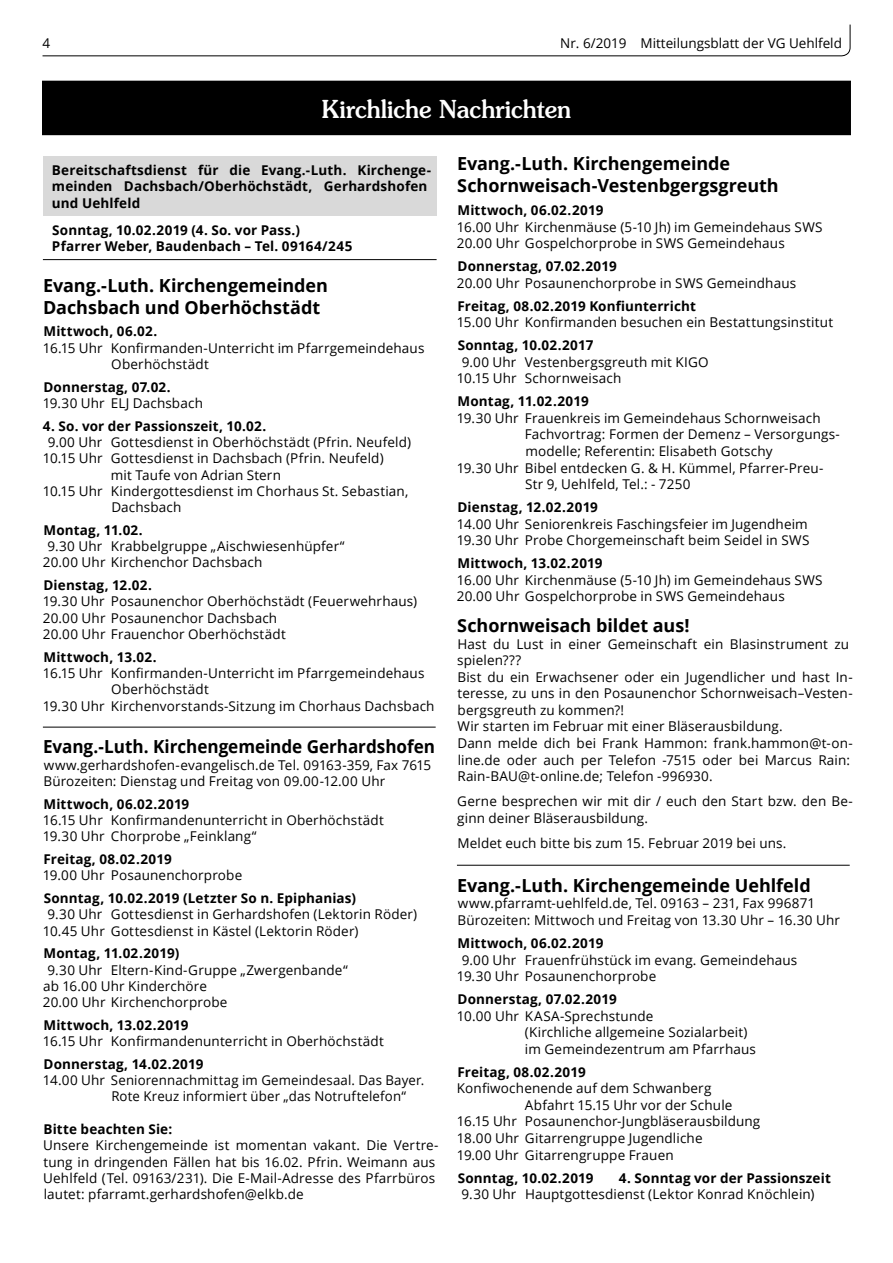
<style>
.page{position:relative;width:893px;height:1263px;background:#fff}
.page>*{position:absolute;margin:0;border:0;box-sizing:border-box;transform-origin:0 0}
.t1{font:500 24.75px "Souvenir";color:#fff;scale:.95 1}
.t2{font:700 18px/21.8px "Open Sans";letter-spacing:-.005em;color:#000}
.t3{font:700 18px "Open Sans";letter-spacing:-.005em;color:#000;scale:.95 1}
.t4{font:13.5px/16.6px "Open Sans";letter-spacing:.01em;color:#000}
.t5{font:700 13.5px/16.2px "Open Sans";letter-spacing:.01em;color:#000}
</style>
<div class="page">
<svg style="left:42px;top:24px;width:809px;height:33px"></svg>
<div style="left:43px;top:81px;width:807px;height:54px;background:#000"></div>
<hr style="left:43px;top:727px;width:393px;height:1px;background:#000">
<div style="left:43px;top:156px;width:394px;height:60px;background:#d9d9d9"></div>
<hr style="left:43px;top:259px;width:394px;height:1px;background:#000">
<hr style="left:457px;top:865px;width:393px;height:1px;background:#000">
<p class="t4" style="left:43px;top:34px;width:9px">4</p>
<p class="t4" style="left:560px;top:34px;width:283px">Nr. 6/2019 Mitteilungsblatt der VG Uehlfeld</p>
<h1 class="t1" style="left:322px;top:94px;width:264px">Kirchliche Nachrichten</h1>
<p class="t5" style="left:52px;top:162px;width:381px">Bereitschaftsdienst für die Evang.-Luth. Kirchenge&shy;meinden Dachsbach/Oberhöchstädt, Gerhardshofen und Uehlfeld</p>
<p class="t5" style="left:52px;top:222px;width:302px">Sonntag, 10.02.2019 (4. So. vor Pass.)<br>Pfarrer Weber, Baudenbach – Tel. 09164/245</p>
<h2 class="t2" style="left:43px;top:274px;width:286px">Evang.-Luth. Kirchengemeinden<br>Dachsbach und Oberhöchstädt</h2>
<p class="t5" style="left:43px;top:323px;width:115px">Mittwoch, 06.02.</p>
<p class="t4" style="left:111px;top:339px;width:315px;text-indent:-68px">16.15 Uhr Konfirmanden-Unterricht im Pfarrgemeindehaus<br>Oberhöchstädt</p>
<p class="t5" style="left:43px;top:378px;width:129px">Donnerstag, 07.02.</p>
<p class="t4" style="left:43px;top:394px;width:162px">19.30 Uhr ELJ Dachsbach</p>
<p class="t5" style="left:43px;top:417px;width:225px">4. So. vor der Passionszeit, 10.02.</p>
<p class="t4" style="left:48px;top:433px;width:365px">9.00 Uhr Gottesdienst in Oberhöchstädt (Pfrin. Neufeld)</p>
<p class="t4" style="left:43px;top:450px;width:342px">10.15 Uhr Gottesdienst in Dachsbach (Pfrin. Neufeld)</p>
<p class="t4" style="left:111px;top:466px;width:172px">mit Taufe von Adrian Stern</p>
<p class="t4" style="left:43px;top:482px;width:367px">10.15 Uhr Kindergottesdienst im Chorhaus St. Sebastian,</p>
<p class="t4" style="left:111px;top:499px;width:72px">Dachsbach</p>
<p class="t5" style="left:43px;top:521px;width:101px">Montag, 11.02.</p>
<p class="t4" style="left:43px;top:538px;width:303px;text-indent:5px">9.30 Uhr Krabbelgruppe „Aischwiesenhüpfer“<br>20.00 Uhr Kirchenchor Dachsbach</p>
<p class="t5" style="left:43px;top:577px;width:110px">Dienstag, 12.02.</p>
<p class="t4" style="left:43px;top:593px;width:376px">19.30 Uhr Posaunenchor Oberhöchstädt (Feuerwehrhaus)<br>20.00 Uhr Posaunenchor Dachsbach<br>20.00 Uhr Frauenchor Oberhöchstädt</p>
<p class="t5" style="left:43px;top:648px;width:115px">Mittwoch, 13.02.</p>
<p class="t4" style="left:43px;top:664px;width:383px">16.15 Uhr Konfirmanden-Unterricht im Pfarrgemeindehaus</p>
<p class="t4" style="left:111px;top:681px;width:99px">Oberhöchstädt</p>
<p class="t4" style="left:43px;top:697px;width:393px">19.30 Uhr Kirchenvorstands-Sitzung im Chorhaus Dachsbach</p>
<h2 class="t3" style="left:43px;top:734px;width:414px">Evang.-Luth. Kirchengemeinde Gerhardshofen</h2>
<p class="t4" style="left:43px;top:756px;width:389px">www.gerhardshofen-evangelisch.de Tel. 09163-359, Fax 7615<br>Bürozeiten: Dienstag und Freitag von 09.00-12.00 Uhr</p>
<p class="t5" style="left:43px;top:795px;width:147px">Mittwoch, 06.02.2019</p>
<p class="t4" style="left:43px;top:811px;width:342px">16.15 Uhr Konfirmandenunterricht in Oberhöchstädt<br>19.30 Uhr Chorprobe „Feinklang“</p>
<p class="t5" style="left:43px;top:851px;width:130px">Freitag, 08.02.2019</p>
<p class="t4" style="left:43px;top:867px;width:201px">19.00 Uhr Posaunenchorprobe</p>
<p class="t5" style="left:44px;top:890px;width:314px">Sonntag, 10.02.2019 (Letzter So n. Epiphanias)</p>
<p class="t4" style="left:43px;top:906px;width:376px;text-indent:5px">9.30 Uhr Gottesdienst in Gerhardshofen (Lektorin Röder)<br>10.45 Uhr Gottesdienst in Kästel (Lektorin Röder)</p>
<p class="t5" style="left:44px;top:945px;width:137px">Montag, 11.02.2019)</p>
<p class="t4" style="left:43px;top:961px;width:306px;text-indent:5px">9.30 Uhr Eltern-Kind-Gruppe „Zwergenbande“ ab 16.00 Uhr Kinderchöre<br>20.00 Uhr Kirchenchorprobe</p>
<p class="t5" style="left:44px;top:1016px;width:147px">Mittwoch, 13.02.2019</p>
<p class="t4" style="left:43px;top:1032px;width:342px">16.15 Uhr Konfirmandenunterricht in Oberhöchstädt</p>
<p class="t5" style="left:44px;top:1055px;width:161px">Donnerstag, 14.02.2019</p>
<p class="t4" style="left:111px;top:1072px;width:314px;text-indent:-68px">14.00 Uhr Seniorennachmittag im Gemeindesaal. Das Bayer.<br>Rote Kreuz informiert über „das Notruftelefon“</p>
<p class="t5" style="left:43px;top:1121px;width:130px">Bitte beachten Sie:</p>
<p class="t4" style="left:43px;top:1137px;width:397px">Unsere Kirchengemeinde ist momentan vakant. Die Vertre&shy;tung in dringenden Fällen hat bis 16.02. Pfrin. Weimann aus Uehlfeld (Tel. 09163/231). Die E-Mail-Adresse des Pfarrbüros lautet: pfarramt.gerhardshofen@elkb.de</p>
<h2 class="t2" style="left:457px;top:152px;width:323px">Evang.-Luth. Kirchengemeinde<br>Schornweisach-Vestenbgergsgreuth</h2>
<p class="t5" style="left:457px;top:202px;width:147px">Mittwoch, 06.02.2019</p>
<p class="t4" style="left:457px;top:218px;width:367px">16.00 Uhr Kirchenmäuse (5-10 Jh) im Gemeindehaus SWS<br>20.00 Uhr Gospelchorprobe in SWS Gemeindehaus</p>
<p class="t5" style="left:457px;top:258px;width:161px">Donnerstag, 07.02.2019</p>
<p class="t4" style="left:457px;top:274px;width:341px">20.00 Uhr Posaunenchorprobe in SWS Gemeindhaus</p>
<p class="t5" style="left:457px;top:297px;width:240px">Freitag, 08.02.2019 Konfiunterricht</p>
<p class="t4" style="left:457px;top:314px;width:378px">15.00 Uhr Konfirmanden besuchen ein Bestattungsinstitut</p>
<p class="t5" style="left:458px;top:337px;width:137px">Sonntag, 10.02.2017</p>
<p class="t4" style="left:457px;top:353px;width:253px;text-indent:5px">9.00 Uhr Vestenbergsgreuth mit KIGO<br>10.15 Uhr Schornweisach</p>
<p class="t5" style="left:457px;top:393px;width:133px">Montag, 11.02.2019</p>
<p class="t4" style="left:457px;top:409px;width:365px">19.30 Uhr Frauenkreis im Gemeindehaus Schornweisach</p>
<p class="t4" style="left:525px;top:426px;width:316px">Fachvortrag: Formen der Demenz – Versorgungs-</p>
<p class="t4" style="left:525px;top:442px;width:249px">modelle; Referentin: Elisabeth Gotschy</p>
<p class="t4" style="left:457px;top:459px;width:368px">19.30 Uhr Bibel entdecken G. &amp; H. Kümmel, Pfarrer-Preu-</p>
<p class="t4" style="left:525px;top:476px;width:167px">Str 9, Uehlfeld, Tel.: - 7250</p>
<p class="t5" style="left:457px;top:499px;width:142px">Dienstag, 12.02.2019</p>
<p class="t4" style="left:457px;top:515px;width:354px">14.00 Uhr Seniorenkreis Faschingsfeier im Jugendheim<br>19.30 Uhr Probe Chorgemeinschaft beim Seidel in SWS</p>
<p class="t5" style="left:457px;top:555px;width:147px">Mittwoch, 13.02.2019</p>
<p class="t4" style="left:457px;top:571px;width:367px">16.00 Uhr Kirchenmäuse (5-10 Jh) im Gemeindehaus SWS<br>20.00 Uhr Gospelchorprobe in SWS Gemeindehaus</p>
<h2 class="t2" style="left:457px;top:614px;width:234px">Schornweisach bildet aus!</h2>
<p class="t4" style="left:457px;top:635px;width:397px">Hast du Lust in einer Gemeinschaft ein Blasinstrument zu spielen???<br>Bist du ein Erwachsener oder ein Jugendlicher und hast In&shy;teresse, zu uns in den Posaunenchor Schornweisach–Vesten&shy;bergsgreuth zu kommen?!<br>Wir starten im Februar mit einer Bläserausbildung.<br>Dann melde dich bei Frank Hammon: frank.hammon@t-on&shy;line.de oder auch per Telefon -7515 oder bei Marcus Rain:<br>Rain-BAU@t-online.de; Telefon -996930.</p>
<p class="t4" style="left:457px;top:793px;width:397px">Gerne besprechen wir mit dir / euch den Start bzw. den Be&shy;ginn deiner Bläserausbildung.</p>
<p class="t4" style="left:457px;top:834px;width:331px">Meldet euch bitte bis zum 15. Februar 2019 bei uns.</p>
<h2 class="t2" style="left:457px;top:874px;width:355px">Evang.-Luth. Kirchengemeinde Uehlfeld</h2>
<p class="t4" style="left:457px;top:895px;width:384px">www.pfarramt-uehlfeld.de, Tel. 09163 – 231, Fax 996871<br>Bürozeiten: Mittwoch und Freitag von 13.30 Uhr – 16.30 Uhr</p>
<p class="t5" style="left:457px;top:934px;width:147px">Mittwoch, 06.02.2019</p>
<p class="t4" style="left:457px;top:951px;width:342px;text-indent:5px">9.00 Uhr Frauenfrühstück im evang. Gemeindehaus<br>19.30 Uhr Posaunenchorprobe</p>
<p class="t5" style="left:458px;top:991px;width:161px">Donnerstag, 07.02.2019</p>
<p class="t4" style="left:525px;top:1007px;width:232px;text-indent:-68px">10.00 Uhr KASA-Sprechstunde<br>(Kirchliche allgemeine Sozialarbeit) im Gemeindezentrum am Pfarrhaus</p>
<p class="t5" style="left:458px;top:1063px;width:130px">Freitag, 08.02.2019</p>
<p class="t4" style="left:457px;top:1080px;width:256px">Konfiwochenende auf dem Schwanberg</p>
<p class="t4" style="left:525px;top:1096px;width:209px">Abfahrt 15.15 Uhr vor der Schule</p>
<p class="t4" style="left:457px;top:1113px;width:305px">16.15 Uhr Posaunenchor-Jungbläserausbildung</p>
<p class="t4" style="left:457px;top:1129px;width:247px">18.00 Uhr Gitarrengruppe Jugendliche</p>
<p class="t4" style="left:457px;top:1146px;width:218px">19.00 Uhr Gitarrengruppe Frauen</p>
<p class="t5" style="left:458px;top:1169px;width:137px">Sonntag, 10.02.2019</p>
<p class="t5" style="left:619px;top:1169px;width:213px">4. Sonntag vor der Passionszeit</p>
<p class="t4" style="left:462px;top:1185px;width:354px">9.30 Uhr Hauptgottesdienst (Lektor Konrad Knöchlein)</p>
</div>
